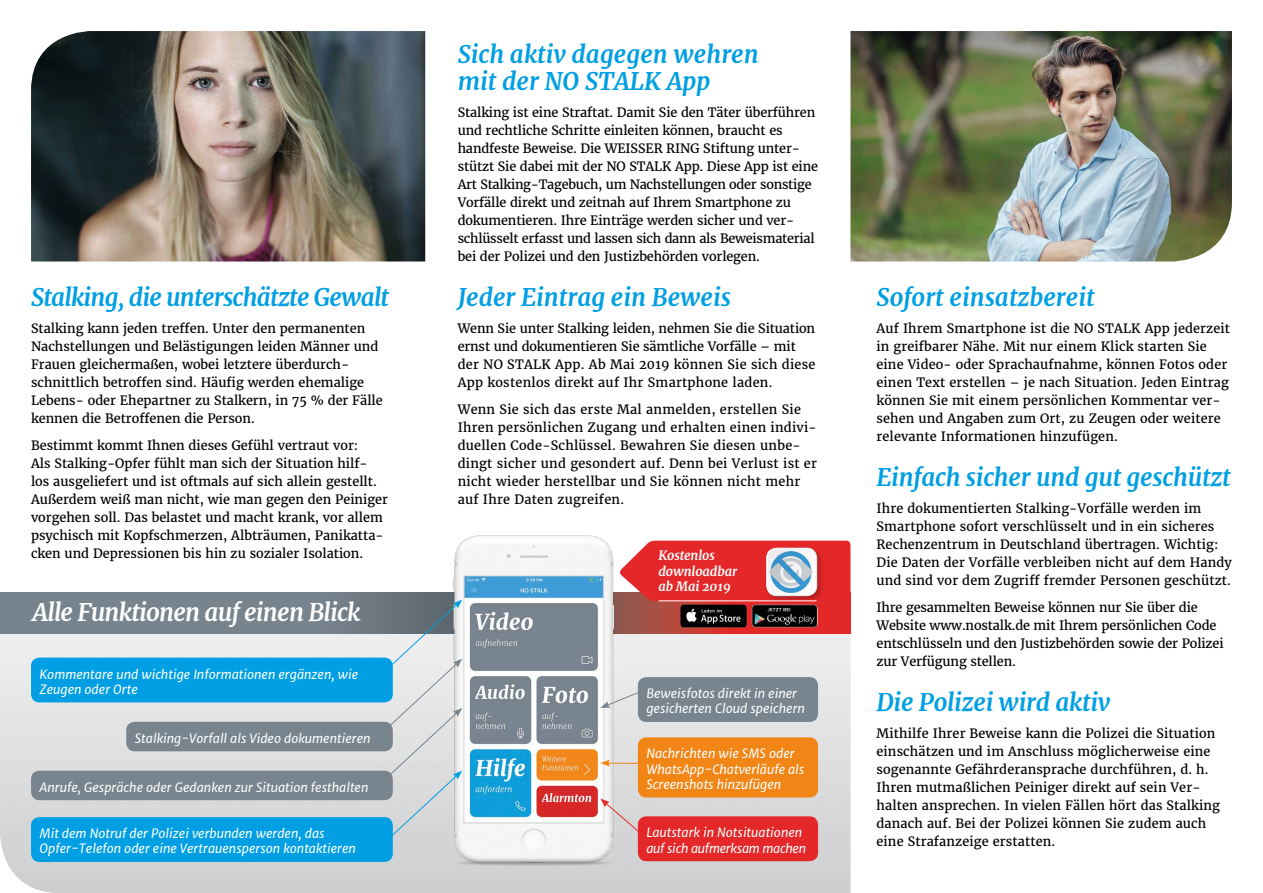
<style>
.page{position:relative;width:1263px;height:893px;background:#fff}
.page>*{position:absolute;margin:0;border:0;box-sizing:border-box;transform-origin:0 0}
.t1{font:italic 700 24px/27px "Merriweather";letter-spacing:-.01em;color:#009fe3}
.t2{font:italic 700 24px "Merriweather";letter-spacing:-.03em;color:#009fe3}
.t3{font:italic 700 24px "Merriweather";letter-spacing:-.03em;color:#fff}
.t4{font:12.75px/18px "Merriweather";color:#000}
.t5{font:italic 12.75px/15.3px "Merriweather Sans";color:#fff}
.t6{font:12.75px/18px "Merriweather";letter-spacing:.02em;color:#000}
.t7{font:italic 700 12.75px/15.3px "Merriweather";letter-spacing:-.01em;color:#fff}
</style>
<div class="page">
<img style="left:0;top:634px;width:850px;height:259px">
<svg style="left:0;top:592px;width:850px;height:42px;background:#86747a"></svg>
<img style="left:31px;top:31px;width:394px;height:230px">
<img style="left:432px;top:535px;width:197px;height:352px">
<div style="left:126px;top:722px;width:267px;height:29px;background:#78848e;border-radius:9px"></div>
<div style="left:31px;top:658px;width:362px;height:44px;background:#009fe3;border-radius:9px"></div>
<div style="left:638px;top:677px;width:180px;height:45px;background:#78848e;border-radius:9px"></div>
<div style="left:638px;top:737px;width:180px;height:60px;background:#f18616;border-radius:9px"></div>
<div style="left:638px;top:816px;width:180px;height:45px;background:#e42728;border-radius:9px"></div>
<div style="left:31px;top:817px;width:362px;height:45px;background:#009fe3;border-radius:9px"></div>
<div style="left:31px;top:771px;width:362px;height:29px;background:#78848e;border-radius:9px"></div>
<img style="left:850px;top:31px;width:382px;height:230px">
<img style="left:752px;top:604px;width:65px;height:24px">
<img style="left:680px;top:605px;width:66px;height:22px">
<div style="left:765px;top:546px;width:59px;height:57px;background:#000;opacity:.2"></div>
<svg style="left:618px;top:541px;width:232px;height:60px;background:#e33637"></svg>
<div style="left:765px;top:547px;width:54px;height:51px;background:#000;opacity:.75"></div>
<hr style="left:658px;top:600px;width:158px;height:1px;background:#fff">
<svg style="left:600px;top:691px;width:38px;height:17px"></svg>
<hr style="left:607px;top:763px;width:34px;height:1px;background:#f18616">
<svg style="left:600px;top:760px;width:10px;height:7px"></svg>
<svg style="left:600px;top:798px;width:42px;height:37px"></svg>
<svg style="left:386px;top:600px;width:76px;height:241px;background:#c4ccd1"></svg>
<h1 class="t2" style="left:31px;top:282px;width:360px">Stalking, die unterschätzte Gewalt</h1>
<p class="t4" style="left:31px;top:319px;width:353px">Stalking kann jeden treffen. Unter den permanenten Nachstellungen und Belästigungen leiden Männer und Frauen gleichermaßen, wobei letztere überdurch&shy;schnittlich betroffen sind. Häufig werden ehemalige Lebens- oder Ehepartner zu Stalkern, in 75 % der Fälle kennen die Betroffenen die Person.</p>
<p class="t4" style="left:31px;top:436px;width:358px">Bestimmt kommt Ihnen dieses Gefühl vertraut vor:<br>Als Stalking-Opfer fühlt man sich der Situation hilf&shy;los ausgeliefert und ist oftmals auf sich allein gestellt.<br>Außerdem weiß man nicht, wie man gegen den Peiniger vorgehen soll. Das belastet und macht krank, vor allem psychisch mit Kopfschmerzen, Albträumen, Panikatta&shy;cken und Depressionen bis hin zu sozialer Isolation.</p>
<h1 class="t3" style="left:32px;top:597px;width:329px">Alle Funktionen auf einen Blick</h1>
<p class="t5" style="left:40px;top:666px;width:320px">Kommentare und wichtige Informationen ergänzen, wie<br>Zeugen oder Orte</p>
<p class="t5" style="left:135px;top:731px;width:237px">Stalking-Vorfall als Video dokumentieren</p>
<p class="t5" style="left:40px;top:779px;width:330px">Anrufe, Gespräche oder Gedanken zur Situation festhalten</p>
<p class="t5" style="left:40px;top:826px;width:318px">Mit dem Notruf der Polizei verbunden werden, das<br>Opfer-Telefon oder eine Vertrauensperson kontaktieren</p>
<h1 class="t1" style="left:458px;top:41px;width:303px">Sich aktiv dagegen wehren mit der NO STALK App</h1>
<p class="t4" style="left:458px;top:103px;width:362px">Stalking ist eine Straftat. Damit Sie den Täter überführen und rechtliche Schritte einleiten können, braucht es handfeste Beweise. Die WEISSER RING Stiftung unter&shy;stützt Sie dabei mit der NO STALK App. Diese App ist eine Art Stalking-Tagebuch, um Nachstellungen oder sonstige Vorfälle direkt und zeitnah auf Ihrem Smartphone zu dokumentieren. Ihre Einträge werden sicher und ver&shy;schlüsselt erfasst und lassen sich dann als Beweismaterial bei der Polizei und den Justizbehörden vorlegen.</p>
<h1 class="t1" style="left:458px;top:284px;width:275px">Jeder Eintrag ein Beweis</h1>
<p class="t4" style="left:458px;top:319px;width:359px">Wenn Sie unter Stalking leiden, nehmen Sie die Situation ernst und dokumentieren Sie sämtliche Vorfälle – mit der NO STALK App. Ab Mai 2019 können Sie sich diese App kostenlos direkt auf Ihr Smartphone laden.</p>
<p class="t6" style="left:458px;top:400px;width:361px">Wenn Sie sich das erste Mal anmelden, erstellen Sie Ihren persönlichen Zugang und erhalten einen indivi&shy;duellen Code-Schlüssel. Bewahren Sie diesen unbe&shy;dingt sicher und gesondert auf. Denn bei Verlust ist er nicht wieder herstellbar und Sie können nicht mehr auf Ihre Daten zugreifen.</p>
<p class="t7" style="left:658px;top:548px;width:80px">Kostenlos downloadbar ab Mai 2019</p>
<p class="t5" style="left:646px;top:686px;width:160px">Beweisfotos direkt in einer gesicherten Cloud speichern</p>
<p class="t5" style="left:646px;top:746px;width:159px">Nachrichten wie SMS oder<br>WhatsApp-Chatverläufe als<br>Screenshots hinzufügen</p>
<p class="t5" style="left:646px;top:825px;width:161px">Lautstark in Notsituationen auf sich aufmerksam machen</p>
<h1 class="t1" style="left:876px;top:284px;width:220px">Sofort einsatzbereit</h1>
<p class="t4" style="left:876px;top:319px;width:355px">Auf Ihrem Smartphone ist die NO STALK App jederzeit in greifbarer Nähe. Mit nur einem Klick starten Sie eine Video- oder Sprachaufnahme, können Fotos oder einen Text erstellen – je nach Situation. Jeden Eintrag können Sie mit einem persönlichen Kommentar ver&shy;sehen und Angaben zum Ort, zu Zeugen oder weitere relevante Informationen hinzufügen.</p>
<h1 class="t1" style="left:876px;top:464px;width:356px">Einfach sicher und gut geschützt</h1>
<p class="t4" style="left:876px;top:499px;width:357px">Ihre dokumentierten Stalking-Vorfälle werden im Smartphone sofort verschlüsselt und in ein sicheres Rechenzentrum in Deutschland übertragen. Wichtig:<br>Die Daten der Vorfälle verbleiben nicht auf dem Handy und sind vor dem Zugriff fremder Personen geschützt.</p>
<p class="t4" style="left:876px;top:598px;width:349px">Ihre gesammelten Beweise können nur Sie über die Website www.nostalk.de mit Ihrem persönlichen Code entschlüsseln und den Justizbehörden sowie der Polizei zur Verfügung stellen.</p>
<h1 class="t1" style="left:876px;top:689px;width:235px">Die Polizei wird aktiv</h1>
<p class="t4" style="left:876px;top:724px;width:345px">Mithilfe Ihrer Beweise kann die Polizei die Situation einschätzen und im Anschluss möglicherweise eine sogenannte Gefährderansprache durchführen, d. h.<br>Ihren mutmaßlichen Peiniger direkt auf sein Ver&shy;halten ansprechen. In vielen Fällen hört das Stalking danach auf. Bei der Polizei können Sie zudem auch eine Strafanzeige erstatten.</p>
</div>
